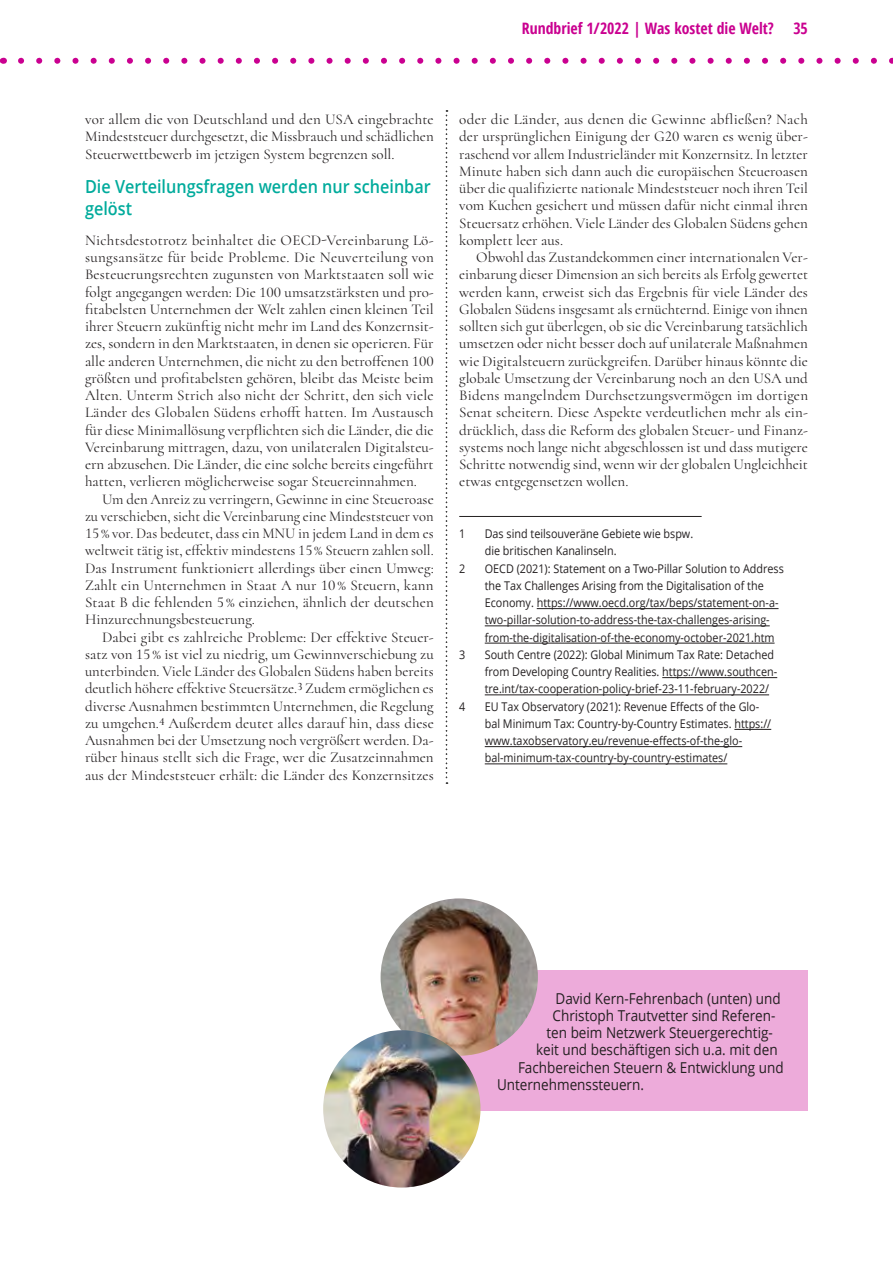
<style>
.page{position:relative;width:893px;height:1263px;background:#fff}
.page>*{position:absolute;margin:0;border:0;box-sizing:border-box;transform-origin:0 0}
.Zwischenüberschrift{font:600 18px/21.6px "Open Sans";color:#00ab9c;scale:.9 1}
.t1{font:700 15.75px "Open Sans Condensed";color:#ca0090}
.Fließtext_normal{font:15px/17.2px "Cormorant";color:#231f20;text-align:justify}
.Fließtext_normal_ers{font:15px/17.2px "Cormorant";color:#231f20;text-align:justify}
.CV{font:15px "Open Sans";color:#231f20;scale:.9 1}
.t2{font:12px/17.2px "Open Sans";color:#231f20;scale:.9 1}
</style>
<div class="page">
<svg style="left:0;top:58px;width:4px;height:6px"></svg>
<svg style="left:21px;top:58px;width:872px;height:6px"></svg>
<hr style="left:459px;top:516px;width:243px;height:1px;background:#231f20">
<hr style="left:537px;top:608px;width:241px;height:1px;background:#231f20">
<hr style="left:485px;top:625px;width:285px;height:1px;background:#231f20">
<hr style="left:485px;top:643px;width:290px;height:1px;background:#231f20">
<hr style="left:662px;top:677px;width:115px;height:1px;background:#231f20">
<hr style="left:485px;top:694px;width:284px;height:1px;background:#231f20">
<hr style="left:734px;top:729px;width:37px;height:1px;background:#231f20">
<hr style="left:485px;top:746px;width:257px;height:1px;background:#231f20">
<hr style="left:485px;top:763px;width:242px;height:1px;background:#231f20">
<svg style="left:446px;top:110px;width:1px;height:674px"></svg>
<div style="left:459px;top:971px;width:349px;height:140px;background:#edabda"></div>
<img style="left:381px;top:898px;width:157px;height:158px;border-radius:79px">
<img style="left:323px;top:1030px;width:157px;height:157px;border-radius:79px">
<p class="t1" style="left:522px;top:17px;width:288px">Rundbrief 1/2022 | Was kostet die Welt? 35</p>
<p class="Fließtext_normal" style="left:85px;top:111px;width:350px">vor allem die von Deutschland und den USA eingebrachte Mindeststeuer durchgesetzt, die Missbrauch und schädlichen Steuerwettbewerb im jetzigen System begrenzen soll.</p>
<p class="Zwischenüberschrift" style="left:85px;top:175px;width:386px">Die Verteilungsfragen werden nur scheinbar gelöst</p>
<p class="Fließtext_normal_ers" style="left:85px;top:231px;width:350px">Nichtsdestotrotz beinhaltet die OECD-Vereinbarung Lö&shy;sungsansätze für beide Probleme. Die Neuverteilung von Besteuerungsrechten zugunsten von Marktstaaten soll wie folgt angegangen werden: Die 100 umsatzstärksten und pro&shy;fitabelsten Unternehmen der Welt zahlen einen kleinen Teil ihrer Steuern zukünftig nicht mehr im Land des Konzernsit&shy;zes, sondern in den Marktstaaten, in denen sie operieren. Für alle anderen Unternehmen, die nicht zu den betroffenen 100 größten und profitabelsten gehören, bleibt das Meiste beim Alten. Unterm Strich also nicht der Schritt, den sich viele Länder des Globalen Südens erhofft hatten. Im Austausch für diese Minimallösung verpflichten sich die Länder, die die Vereinbarung mittragen, dazu, von unilateralen Digitalsteu&shy;ern abzusehen. Die Länder, die eine solche bereits eingeführt hatten, verlieren möglicherweise sogar Steuereinnahmen.</p>
<p class="Fließtext_normal" style="left:85px;top:490px;width:350px;text-indent:17px">Um den Anreiz zu verringern, Gewinne in eine Steueroase zu verschieben, sieht die Vereinbarung eine Mindeststeuer von 15 % vor. Das bedeutet, dass ein MNU in jedem Land in dem es weltweit tätig ist, effektiv mindestens 15 % Steuern zahlen soll.<br>Das Instrument funktioniert allerdings über einen Umweg:<br>Zahlt ein Unternehmen in Staat A nur 10 % Steuern, kann Staat B die fehlenden 5 % einziehen, ähnlich der deutschen Hinzurechnungsbesteuerung.</p>
<p class="Fließtext_normal" style="left:85px;top:628px;width:350px;text-indent:17px">Dabei gibt es zahlreiche Probleme: Der effektive Steuer&shy;satz von 15 % ist viel zu niedrig, um Gewinnverschiebung zu unterbinden. Viele Länder des Globalen Südens haben bereits deutlich höhere effektive Steuersätze.<sup>3</sup> Zudem ermöglichen es diverse Ausnahmen bestimmten Unternehmen, die Regelung zu umgehen.<sup>4</sup> Außerdem deutet alles darauf hin, dass diese Ausnahmen bei der Umsetzung noch vergrößert werden. Da&shy;rüber hinaus stellt sich die Frage, wer die Zusatzeinnahmen aus der Mindeststeuer erhält: die Länder des Konzernsitzes</p>
<p class="Fließtext_normal" style="left:459px;top:111px;width:350px">oder die Länder, aus denen die Gewinne abfließen? Nach der ursprünglichen Einigung der G20 waren es wenig über&shy;raschend vor allem Industrieländer mit Konzernsitz. In letzter Minute haben sich dann auch die europäischen Steueroasen über die qualifizierte nationale Mindeststeuer noch ihren Teil vom Kuchen gesichert und müssen dafür nicht einmal ihren Steuersatz erhöhen. Viele Länder des Globalen Südens gehen komplett leer aus.</p>
<p class="Fließtext_normal" style="left:459px;top:249px;width:350px;text-indent:17px">Obwohl das Zustandekommen einer internationalen Ver&shy;einbarung dieser Dimension an sich bereits als Erfolg gewertet werden kann, erweist sich das Ergebnis für viele Länder des Globalen Südens insgesamt als ernüchternd. Einige von ihnen sollten sich gut überlegen, ob sie die Vereinbarung tatsächlich umsetzen oder nicht besser doch auf unilaterale Maßnahmen wie Digitalsteuern zurückgreifen. Darüber hinaus könnte die globale Umsetzung der Vereinbarung noch an den USA und Bidens mangelndem Durchsetzungsvermögen im dortigen Senat scheitern. Diese Aspekte verdeutlichen mehr als ein&shy;drücklich, dass die Reform des globalen Steuer- und Finanz&shy;systems noch lange nicht abgeschlossen ist und dass mutigere Schritte notwendig sind, wenn wir der globalen Ungleichheit etwas entgegensetzen wollen.</p>
<p class="t2" style="left:459px;top:525px;width:8px">1</p>
<p class="t2" style="left:485px;top:525px;width:233px">Das sind teilsouveräne Gebiete wie bspw. die britischen Kanalinseln.</p>
<p class="t2" style="left:459px;top:559px;width:8px">2</p>
<p class="t2" style="left:485px;top:559px;width:334px">OECD (2021): Statement on a Two-Pillar Solution to Address the Tax Challenges Arising from the Digitalisation of the Economy. https://www.oecd.org/tax/beps/statement-on-a&shy;two-pillar-solution-to-address-the-tax-challenges-arising&shy;from-the-digitalisation-of-the-economy-october-2021.htm</p>
<p class="t2" style="left:459px;top:645px;width:8px">3</p>
<p class="t2" style="left:485px;top:645px;width:326px">South Centre (2022): Global Minimum Tax Rate: Detached from Developing Country Realities. https://www.southcen&shy;tre.int/tax-cooperation-policy-brief-23-11-february-2022/</p>
<p class="t2" style="left:459px;top:697px;width:8px">4</p>
<p class="t2" style="left:485px;top:697px;width:320px">EU Tax Observatory (2021): Revenue Effects of the Glo&shy;bal Minimum Tax: Country-by-Country Estimates. https:// www.taxobservatory.eu/revenue-effects-of-the-glo&shy;bal-minimum-tax-country-by-country-estimates/</p>
<p class="CV" style="left:555px;top:988px;width:252px">David Kern-Fehrenbach (unten) und</p>
<p class="CV" style="left:552px;top:1005px;width:249px">Christoph Trautvetter sind Referen-</p>
<p class="CV" style="left:546px;top:1022px;width:253px">ten beim Netzwerk Steuergerechtig-</p>
<p class="CV" style="left:536px;top:1039px;width:270px">keit und beschäftigen sich u.a. mit den</p>
<p class="CV" style="left:518px;top:1057px;width:297px">Fachbereichen Steuern &amp; Entwicklung und</p>
<p class="CV" style="left:497px;top:1074px;width:165px">Unternehmenssteuern.</p>
</div>
